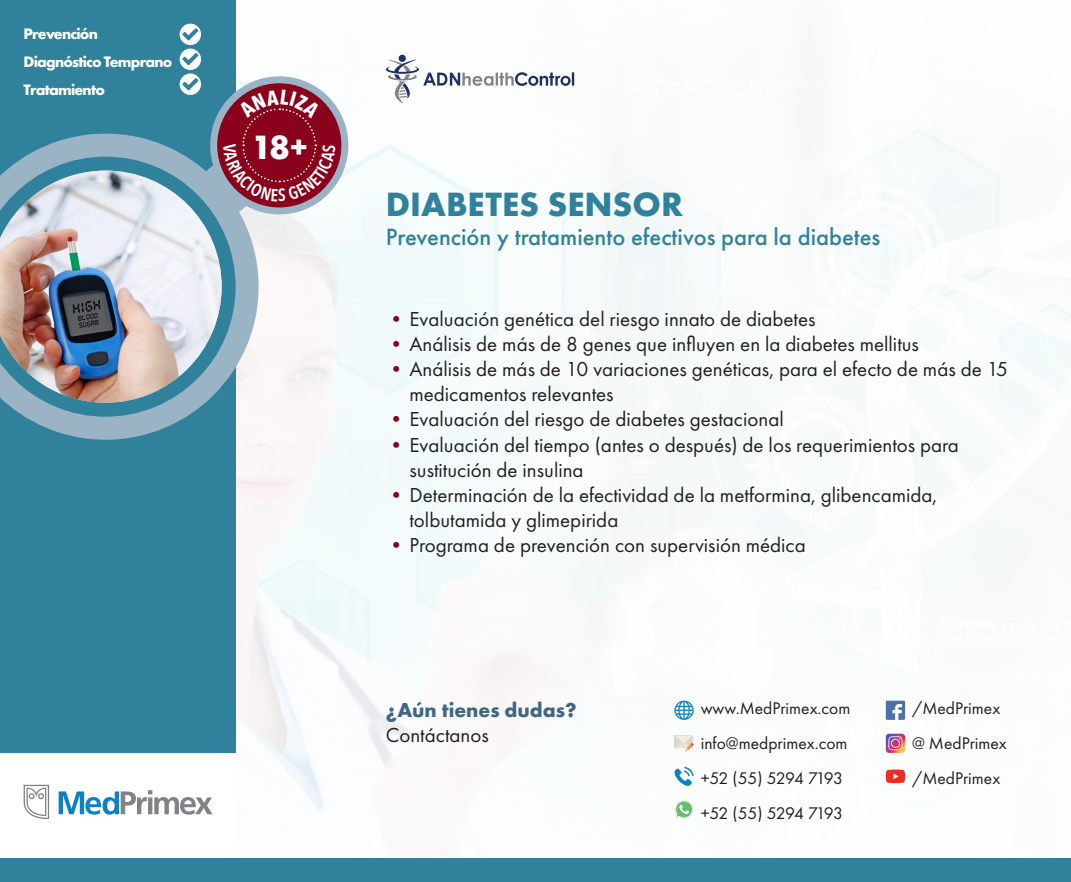
<style>
.page{position:relative;width:1071px;height:882px;background:#fff}
.page>*{position:absolute;margin:0;border:0;box-sizing:border-box;transform-origin:0 0}
.t1{font:700 35px "Futura PT";color:#30829c}
.t2{font:700 35px "Futura PT";color:#fff}
.t3{font:500 24.5px "Futura PT";color:#30829c}
.t4{font:21px/25.2px "Futura PT";color:#231f20}
.t5{font:700 21px "Futura PT";color:#406681}
.t6{font:17.5px "Futura PT";color:#231f20}
.t7{font:17.5px "Futura PT";letter-spacing:-.05em;color:#231f20}
.Type_checklist{font:700 15.75px "Futura PT";letter-spacing:-.05em;color:#fff}
.s1{color:#8a011b}
</style>
<div class="page">
<img style="left:236px;top:54px;width:835px;height:757px">
<div style="left:0;top:0;width:236px;height:753px;background:#30829c"></div>
<svg style="left:97px;top:72px;width:256px;height:289px"></svg>
<svg style="left:24px;top:134px;width:235px;height:306px"></svg>
<div style="left:211px;top:77px;width:137px;height:137px;background:#9ab4c5;border-radius:50%"></div>
<svg style="left:5px;top:157px;width:231px;height:260px"></svg>
<div style="left:180px;top:24px;width:20px;height:20px;background:#fff;border-radius:50%"></div>
<div style="left:180px;top:24px;width:21px;height:21px;border:2px solid #fff;border-radius:50%"></div>
<div style="left:180px;top:49px;width:20px;height:20px;background:#fff;border-radius:50%"></div>
<div style="left:180px;top:49px;width:21px;height:21px;border:2px solid #fff;border-radius:50%"></div>
<div style="left:180px;top:74px;width:20px;height:20px;background:#fff;border-radius:50%"></div>
<div style="left:180px;top:74px;width:21px;height:21px;border:2px solid #fff;border-radius:50%"></div>
<svg style="left:182px;top:28px;width:16px;height:12px"></svg>
<svg style="left:182px;top:53px;width:16px;height:12px"></svg>
<svg style="left:182px;top:78px;width:16px;height:12px"></svg>
<div style="left:217px;top:83px;width:124px;height:124px;background:#8a011b;border-radius:50%"></div>
<div style="left:0;top:858px;width:1071px;height:24px;background:#30829c"></div>
<img style="left:0;top:171px;width:222px;height:232px">
<svg style="left:674px;top:701px;width:20px;height:19px"></svg>
<svg style="left:886px;top:701px;width:19px;height:19px"></svg>
<svg style="left:674px;top:735px;width:20px;height:16px"></svg>
<svg style="left:886px;top:734px;width:19px;height:19px"></svg>
<svg style="left:674px;top:767px;width:20px;height:19px"></svg>
<svg style="left:886px;top:770px;width:19px;height:13px"></svg>
<svg style="left:674px;top:800px;width:20px;height:19px"></svg>
<svg style="left:24px;top:785px;width:189px;height:34px"></svg>
<div style="left:399px;top:55px;width:7px;height:7px;background:#1f3267;border-radius:50%"></div>
<svg style="left:386px;top:59px;width:188px;height:45px"></svg>
<svg style="left:223px;top:89px;width:113px;height:112px"></svg>
<p class="Type_checklist" style="left:24px;top:24px;width:76px">Prevención</p>
<p class="Type_checklist" style="left:24px;top:52px;width:150px">Diagnóstico Temprano</p>
<p class="Type_checklist" style="left:24px;top:80px;width:83px">Tratamiento</p>
<p class="t2" style="left:251px;top:124px;width:58px">18+</p>
<h1 class="t1" style="left:386px;top:181px;width:299px">DIABETES SENSOR</h1>
<h2 class="t3" style="left:386px;top:222px;width:496px">Prevención y tratamiento efectivos para la diabetes</h2>
<p class="t4" style="left:386px;top:306px;width:431px"><span class="s1">•</span>Evaluación genética del riesgo innato de diabetes</p>
<p class="t4" style="left:386px;top:331px;width:535px"><span class="s1">•</span>Análisis de más de 8 genes que influyen en la diabetes mellitus</p>
<p class="t4" style="left:410px;top:356px;width:600px;text-indent:-24px"><span class="s1">•</span>Análisis de más de 10 variaciones genéticas, para el efecto de más de 15 medicamentos relevantes</p>
<p class="t4" style="left:386px;top:407px;width:399px"><span class="s1">•</span>Evaluación del riesgo de diabetes gestacional</p>
<p class="t4" style="left:410px;top:432px;width:551px;text-indent:-24px"><span class="s1">•</span>Evaluación del tiempo (antes o después) de los requerimientos para sustitución de insulina</p>
<p class="t4" style="left:410px;top:482px;width:529px;text-indent:-24px"><span class="s1">•</span>Determinación de la efectividad de la metformina, glibencamida, tolbutamida y glimepirida</p>
<p class="t4" style="left:386px;top:533px;width:421px"><span class="s1">•</span>Programa de prevención con supervisión médica</p>
<p class="t5" style="left:386px;top:696px;width:192px">¿Aún tienes dudas?</p>
<p class="t4" style="left:386px;top:722px;width:104px">Contáctanos</p>
<p class="t6" style="left:701px;top:698px;width:151px">www.MedPrimex.com</p>
<p class="t6" style="left:701px;top:733px;width:148px">info@medprimex.com</p>
<p class="t7" style="left:701px;top:768px;width:144px">+52 (55) 5294 7193</p>
<p class="t7" style="left:701px;top:803px;width:144px">+52 (55) 5294 7193</p>
<p class="t6" style="left:912px;top:698px;width:90px">/MedPrimex</p>
<p class="t6" style="left:912px;top:733px;width:96px">@ MedPrimex</p>
<p class="t6" style="left:912px;top:768px;width:90px">/MedPrimex</p>
</div>
